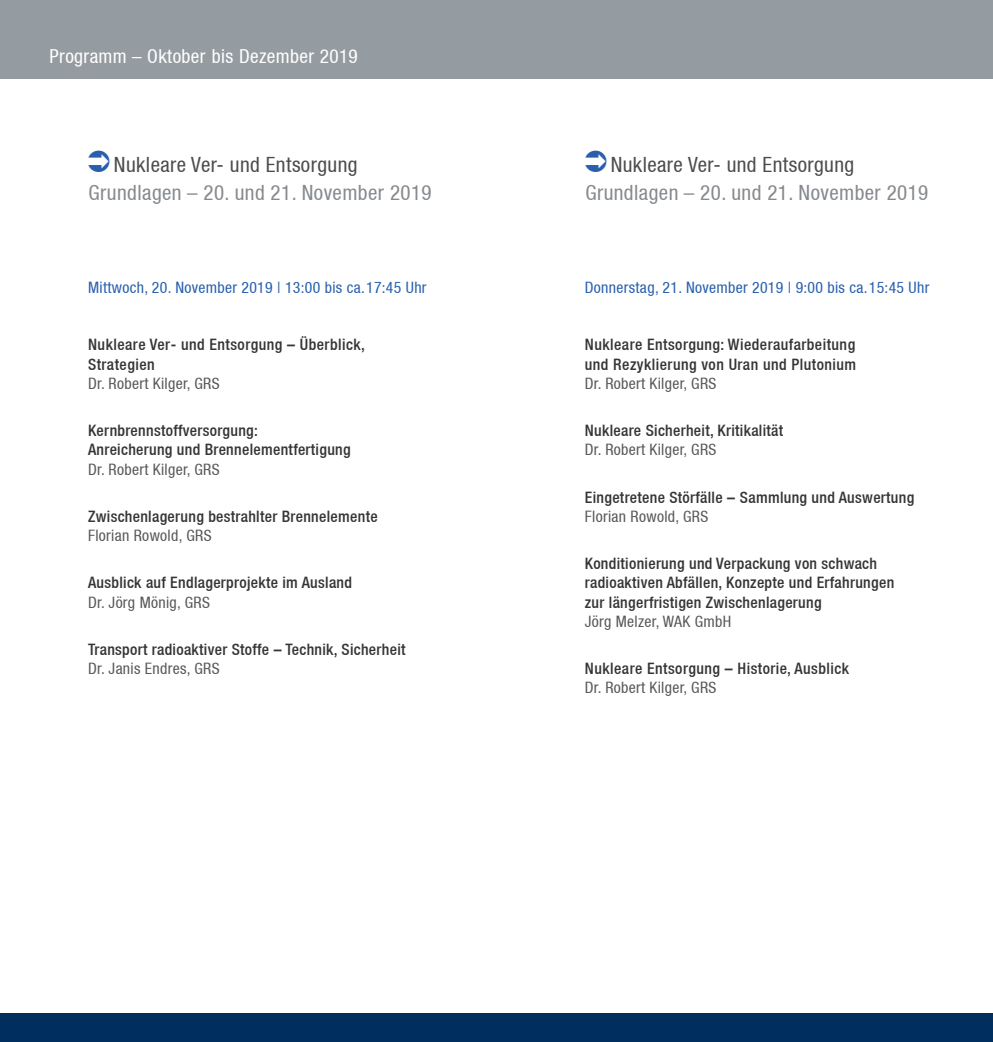
<style>
.page{position:relative;width:993px;height:1042px;background:#fff}
.page>*{position:absolute;margin:0;border:0;box-sizing:border-box;transform-origin:0 0}
.t1{font:condensed 21px "Helvetica Neue LT";letter-spacing:.02em;color:#868a8e}
.t2{font:condensed 21px "Helvetica Neue LT";letter-spacing:.02em;color:#4b4c4d}
.t3{font:condensed 19.25px "Helvetica Neue LT";letter-spacing:.02em;color:#fff}
.t4{font:500 condensed 15.75px/19.2px "Helvetica Neue LT";letter-spacing:.02em;color:#363536}
.t5{font:condensed 15.75px "Helvetica Neue LT";letter-spacing:.02em;color:#57585a}
.t6{font:condensed 15.75px "Helvetica Neue LT";letter-spacing:.02em;color:#2960ad}
</style>
<div class="page">
<div style="left:0;top:0;width:992px;height:78px;background:#959ca1"></div>
<div style="left:0;top:1013px;width:992px;height:29px;background:#002e5e"></div>
<p class="t3" style="left:50px;top:45px;width:309px">Programm – Oktober bis Dezember 2019</p>
<h1 class="t2" style="left:114px;top:152px;width:245px">Nukleare Ver- und Entsorgung</h1>
<h1 class="t1" style="left:89px;top:180px;width:344px">Grundlagen – 20. und 21. November 2019</h1>
<p class="t6" style="left:88px;top:278px;width:340px">Mittwoch, 20. November 2019 | 13:00 bis ca.17:45 Uhr</p>
<p class="t4" style="left:88px;top:335px;width:278px">Nukleare Ver- und Entsorgung – Überblick,<br>Strategien</p>
<p class="t5" style="left:88px;top:374px;width:133px">Dr. Robert Kilger, GRS</p>
<p class="t4" style="left:88px;top:421px;width:264px">Kernbrennstoffversorgung:<br>Anreicherung und Brennelementfertigung</p>
<p class="t5" style="left:88px;top:460px;width:133px">Dr. Robert Kilger, GRS</p>
<p class="t4" style="left:88px;top:506px;width:291px">Zwischenlagerung bestrahlter Brennelemente</p>
<p class="t5" style="left:88px;top:526px;width:125px">Florian Rowold, GRS</p>
<p class="t4" style="left:88px;top:573px;width:265px">Ausblick auf Endlagerprojekte im Ausland</p>
<p class="t5" style="left:88px;top:593px;width:123px">Dr. Jörg Mönig, GRS</p>
<p class="t4" style="left:88px;top:639px;width:319px">Transport radioaktiver Stoffe – Technik, Sicherheit</p>
<p class="t5" style="left:88px;top:659px;width:133px">Dr. Janis Endres, GRS</p>
<h1 class="t2" style="left:610px;top:152px;width:245px">Nukleare Ver- und Entsorgung</h1>
<h1 class="t1" style="left:585px;top:180px;width:344px">Grundlagen – 20. und 21. November 2019</h1>
<p class="t6" style="left:584px;top:278px;width:346px">Donnerstag, 21. November 2019 | 9:00 bis ca.15:45 Uhr</p>
<p class="t4" style="left:584px;top:335px;width:273px">Nukleare Entsorgung: Wiederaufarbeitung und Rezyklierung von Uran und Plutonium</p>
<p class="t5" style="left:584px;top:374px;width:133px">Dr. Robert Kilger, GRS</p>
<p class="t4" style="left:584px;top:421px;width:200px">Nukleare Sicherheit, Kritikalität</p>
<p class="t5" style="left:584px;top:441px;width:133px">Dr. Robert Kilger, GRS</p>
<p class="t4" style="left:584px;top:487px;width:331px">Eingetretene Störfälle – Sammlung und Auswertung</p>
<p class="t5" style="left:584px;top:507px;width:125px">Florian Rowold, GRS</p>
<p class="t4" style="left:584px;top:554px;width:311px">Konditionierung und Verpackung von schwach radioaktiven Abfällen, Konzepte und Erfahrungen zur längerfristigen Zwischenlagerung</p>
<p class="t5" style="left:584px;top:612px;width:148px">Jörg Melzer, WAK GmbH</p>
<p class="t4" style="left:584px;top:659px;width:265px">Nukleare Entsorgung – Historie, Ausblick</p>
<p class="t5" style="left:584px;top:679px;width:133px">Dr. Robert Kilger, GRS</p>
</div>
